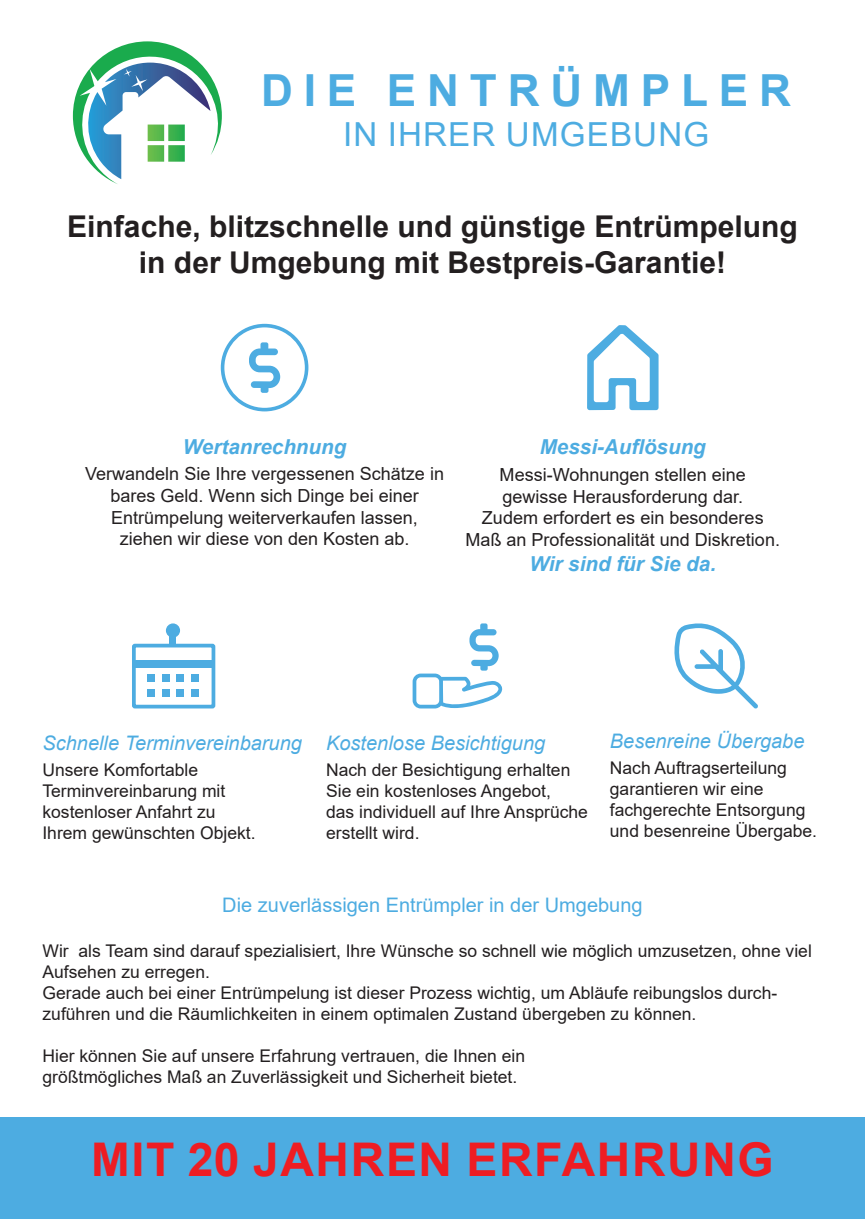
<style>
.page{position:relative;width:865px;height:1219px;background:#fff}
.page>*{position:absolute;margin:0;border:0;box-sizing:border-box;transform-origin:0 0}
.t1{font:700 46.5px "Arial";letter-spacing:.035em;color:#ee1d23}
.t2{font:700 44.25px "Arial";letter-spacing:.245em;color:#4dace1}
.t3{font:33.25px "Arial";letter-spacing:.035em;color:#4dace1}
.t4{font:700 30px/36px "Arial";color:#231f20;text-align:center}
.t5{font:italic 700 20.5px "Arial";color:#4dace1}
.t6{font:italic 20px "Arial";color:#4dace1}
.t7{font:20px "Arial";color:#4dace1}
.t8{font:18px/21.8px "Arial";color:#231f20;text-align:center}
.t9{font:17.5px/21px "Arial";color:#231f20}
</style>
<div class="page">
<div style="left:0;top:1117px;width:865px;height:102px;background:#4dace1"></div>
<div style="left:132px;top:644px;width:83px;height:64px;border:4px solid #4dace1"></div>
<div style="left:134px;top:660px;width:79px;height:7px;background:#4dace1"></div>
<div style="left:147px;top:675px;width:8px;height:7px;background:#4dace1"></div>
<div style="left:162px;top:675px;width:8px;height:7px;background:#4dace1"></div>
<div style="left:176px;top:675px;width:7px;height:7px;background:#4dace1"></div>
<div style="left:191px;top:675px;width:7px;height:7px;background:#4dace1"></div>
<div style="left:147px;top:689px;width:8px;height:7px;background:#4dace1"></div>
<div style="left:162px;top:689px;width:7px;height:7px;background:#4dace1"></div>
<div style="left:177px;top:689px;width:7px;height:7px;background:#4dace1"></div>
<div style="left:191px;top:689px;width:7px;height:7px;background:#4dace1"></div>
<div style="left:169px;top:635px;width:7px;height:11px;background:#4dace1"></div>
<div style="left:166px;top:623px;width:14px;height:15px;background:#4dace1;border-radius:50%"></div>
<svg style="left:412px;top:623px;width:90px;height:85px"></svg>
<svg style="left:674px;top:623px;width:84px;height:85px"></svg>
<svg style="left:73px;top:41px;width:149px;height:143px"></svg>
<svg style="left:221px;top:324px;width:87px;height:87px"></svg>
<svg style="left:587px;top:325px;width:71px;height:85px"></svg>
<h2 class="t2" style="left:261px;top:59px;width:531px">DIE ENTRÜMPLER</h2>
<h3 class="t3" style="left:343px;top:111px;width:368px">IN IHRER UMGEBUNG</h3>
<h3 class="t4" style="left:67px;top:209px;width:732px">Einfache, blitzschnelle und günstige Entrümpelung in der Umgebung mit Bestpreis-Garantie!</h3>
<p class="t5" style="left:183px;top:433px;width:165px">Wertanrechnung</p>
<p class="t8" style="left:85px;top:463px;width:360px">Verwandeln Sie Ihre vergessenen Schätze in bares Geld. Wenn sich Dinge bei einer Entrümpelung weiterverkaufen lassen, ziehen wir diese von den Kosten ab.</p>
<p class="t5" style="left:540px;top:434px;width:168px">Messi-Auflösung</p>
<p class="t8" style="left:465px;top:464px;width:316px">Messi-Wohnungen stellen eine gewisse Herausforderung dar.<br>Zudem erfordert es ein besonderes Maß an Professionalität und Diskretion.</p>
<p class="t5" style="left:529px;top:550px;width:188px">Wir sind für Sie da.</p>
<p class="t6" style="left:42px;top:729px;width:261px">Schnelle Terminvereinbarung</p>
<p class="t9" style="left:42px;top:759px;width:215px">Unsere Komfortable<br>Terminvereinbarung mit kostenloser Anfahrt zu<br>Ihrem gewünschten Objekt.</p>
<p class="t6" style="left:326px;top:729px;width:220px">Kostenlose Besichtigung</p>
<p class="t9" style="left:326px;top:759px;width:263px">Nach der Besichtigung erhalten<br>Sie ein kostenloses Angebot,<br>das individuell auf Ihre Ansprüche erstellt wird.</p>
<p class="t6" style="left:610px;top:728px;width:196px">Besenreine Übergabe</p>
<p class="t9" style="left:610px;top:758px;width:209px">Nach Auftragserteilung garantieren wir eine fachgerechte Entsorgung und besenreine Übergabe.</p>
<p class="t7" style="left:222px;top:891px;width:422px">Die zuverlässigen Entrümpler in der Umgebung</p>
<p class="t9" style="left:43px;top:940px;width:770px">Wir als Team sind darauf spezialisiert, Ihre Wünsche so schnell wie möglich umzusetzen, ohne viel Aufsehen zu erregen.<br>Gerade auch bei einer Entrümpelung ist dieser Prozess wichtig, um Abläufe reibungslos durch&shy;zuführen und die Räumlichkeiten in einem optimalen Zustand übergeben zu können.</p>
<p class="t9" style="left:43px;top:1045px;width:484px">Hier können Sie auf unsere Erfahrung vertrauen, die Ihnen ein größtmögliches Maß an Zuverlässigkeit und Sicherheit bietet.</p>
<h1 class="t1" style="left:91px;top:1126px;width:684px">MIT 20 JAHREN ERFAHRUNG</h1>
</div>
